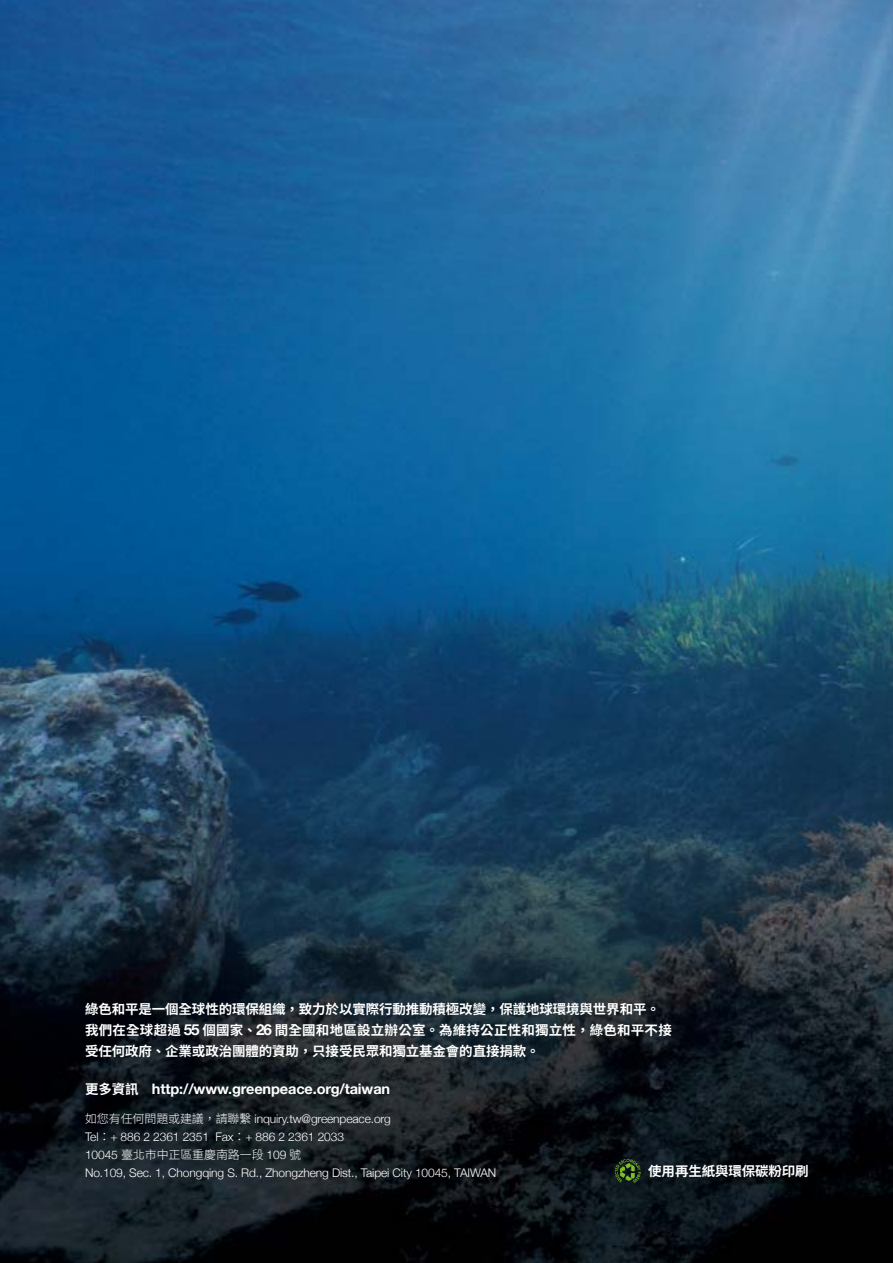
<style>
.page{position:relative;width:893px;height:1263px;background:#fff}
.page>*{position:absolute;margin:0;border:0;box-sizing:border-box;transform-origin:0 0}
.t1{font:700 14.4px "Helvetica Neue";letter-spacing:-.01em;color:#fff}
.t2{font:700 13.35px/21px "Source Han Sans TC";letter-spacing:-.01em;color:#fff}
.t3{font:300 11.85px/18.3px "Helvetica Neue";letter-spacing:-.01em;color:#fff}
.t4{font:300 11.85px "Source Han Sans TC";letter-spacing:-.01em;color:#fff}
.s1{font-family:"Helvetica Neue";font-size:15.15px}
.s2{font-family:"Source Han Sans TC";font-size:13.35px}
.s3{font-family:"Source Han Sans TC"}
.s4{font-family:"Helvetica Neue"}
</style>
<div class="page">
<img style="left:0;top:0;width:893px;height:1263px">
<svg style="left:615px;top:1159px;width:26px;height:24px"></svg>
<p class="t2" style="left:85px;top:998px;width:588px">綠色和平是一個全球性的環保組織，致力於以實際行動推動積極改變，保護地球環境與世界和平。我們在全球超過 <span class="s1">55</span> 個國家、<span class="s1">26</span> 間全國和地區設立辦公室。為維持公正性和獨立性，綠色和平不接受任何政府、企業或政治團體的資助，只接受民眾和獨立基金會的直接捐款。</p>
<p class="t1" style="left:85px;top:1078px;width:307px"><span class="s2">更多資訊　</span>http://www.greenpeace.org/taiwan</p>
<p class="t3" style="left:85px;top:1109px;width:307px"><span class="s3">如您有任何問題或建議，請聯繫</span> inquiry.tw@greenpeace.org<br>Tel<span class="s3">：</span>+ 886 2 2361 2351 Fax<span class="s3">：</span>+ 886 2 2361 2033</p>
<p class="t4" style="left:85px;top:1148px;width:218px"><span class="s4">10045</span> 臺北市中正區重慶南路一段 <span class="s4">109</span> 號</p>
<p class="t3" style="left:85px;top:1163px;width:413px">No.109, Sec. 1, Chongqing S. Rd., Zhongzheng Dist., Taipei City 10045, TAIWAN</p>
<p class="t2" style="left:648px;top:1161px;width:162px">使用再生紙與環保碳粉印刷</p>
</div>
